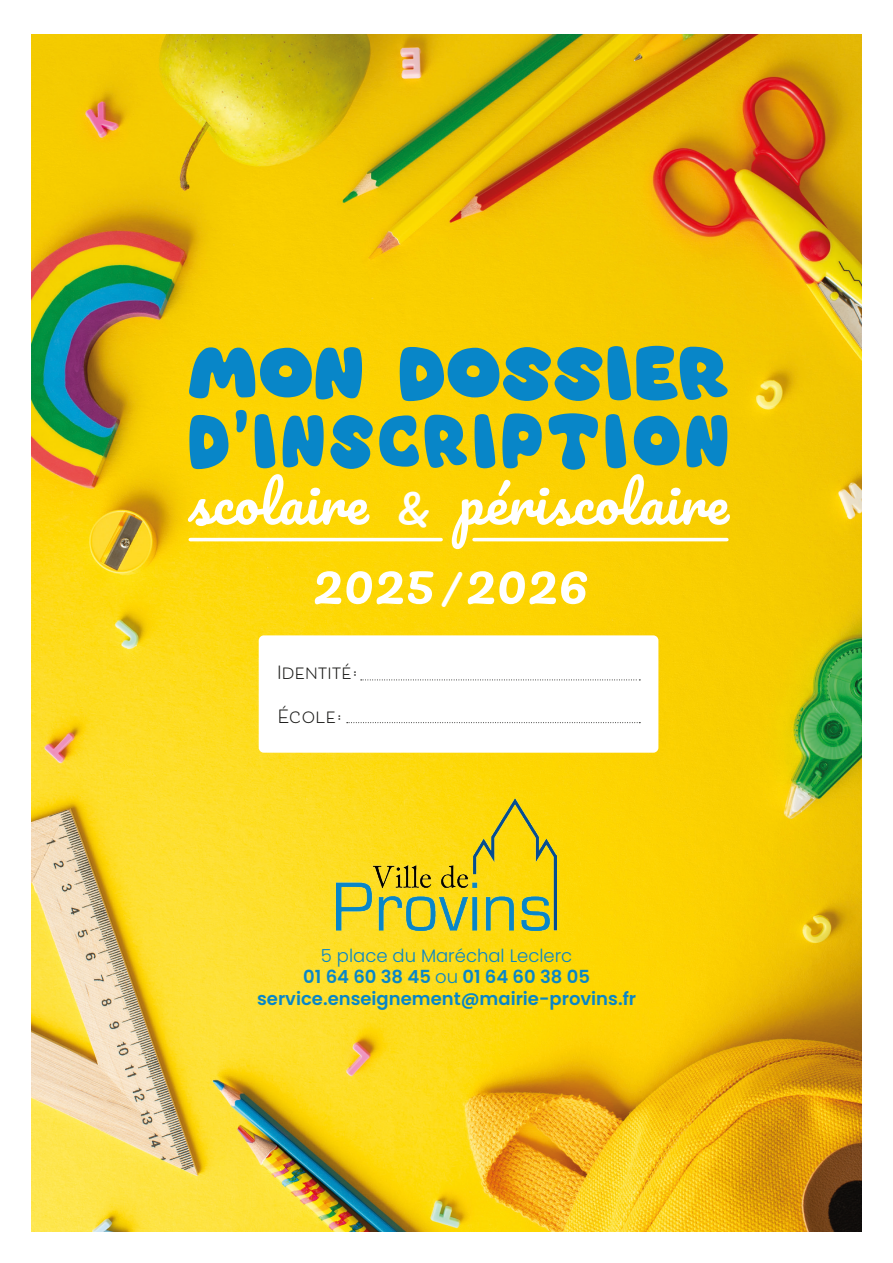
<style>
.page{position:relative;width:893px;height:1263px;background:#fff}
.page>*{position:absolute;margin:0;border:0;box-sizing:border-box;transform-origin:0 0}
.t1{font:64.35px/67.9px "Super Bubble";letter-spacing:.08em;color:#0886c8}
.t2{font:55.95px "Pacifico";color:#fff}
.t3{font:53.7px "Pacifico";letter-spacing:.02em;color:#fff}
.t4{font:600 18px "Poppins";color:#0886c8}
.t5{font:300 18px "Poppins";color:#0886c8}
.t6{font:700 18px "Beloved Sans";color:#1d1d1b}
.s1{font-size:37.5px}
.s2{font-weight:300}
</style>
<div class="page">
<img style="left:31px;top:35px;width:831px;height:1197px">
<div style="left:259px;top:635px;width:399px;height:118px;background:#fff;border-radius:5px"></div>
<svg style="left:361px;top:679px;width:279px;height:1px"></svg>
<svg style="left:347px;top:722px;width:293px;height:1px"></svg>
<img style="left:337px;top:798px;width:219px;height:132px">
<hr style="left:190px;top:538px;width:251px;height:3px;background:#fff">
<hr style="left:474px;top:538px;width:253px;height:3px;background:#fff">
<p class="t1" style="left:188px;top:336px;width:542px">MON DOSSIER<br>D’INSCRIPTION</p>
<p class="t3" style="left:188px;top:475px;width:542px">scolaire <span class="s1">&amp;</span> périscolaire</p>
<p class="t2" style="left:312px;top:552px;width:278px">2025 <span class="s1">/</span>2026</p>
<p class="t6" style="left:277px;top:662px;width:81px">Identité:</p>
<p class="t6" style="left:277px;top:706px;width:65px">École:</p>
<p class="t5" style="left:321px;top:945px;width:253px">5 place du Maréchal Leclerc</p>
<p class="t4" style="left:303px;top:967px;width:288px">01 64 60 38 45 <span class="s2">ou</span> 01 64 60 38 05</p>
<p class="t4" style="left:257px;top:988px;width:381px">service.enseignement@mairie-provins.fr</p>
</div>
